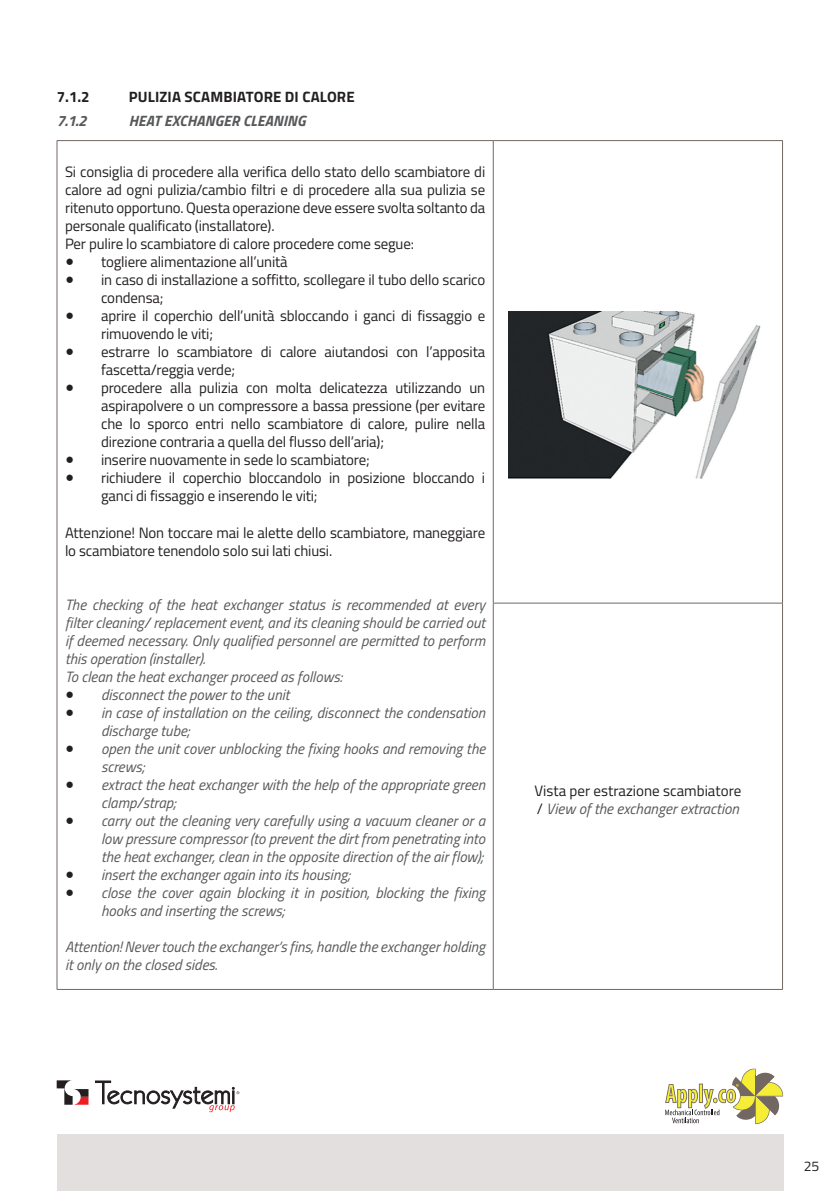
<style>
.page{position:relative;width:840px;height:1191px;background:#fff}
.page>*{position:absolute;margin:0;border:0;box-sizing:border-box;transform-origin:0 0}
.t1{font:15px/18px "Titillium Web";letter-spacing:-.01em;color:#231f20}
.t2{font:italic 15px/18px "Titillium Web";color:#57585a}
.t3{font:700 15px "Titillium Web";letter-spacing:.01em;color:#231f20}
.t4{font:italic 700 15px "Titillium Web";letter-spacing:.01em;color:#57585a}
.t5{font:14px "Titillium Web";color:#231f20}
.s1{font-family:"Minion Pro";font-size:24px}
.s2{font-family:"Minion Pro";font-style:normal;font-size:24px;color:#231f20}
.s3{font-style:italic;color:#57585a}
</style>
<div class="page">
<svg style="left:57px;top:1080px;width:31px;height:24px"></svg>
<svg style="left:95px;top:1080px;width:144px;height:32px"></svg>
<svg style="left:665px;top:1068px;width:117px;height:56px"></svg>
<div style="left:57px;top:1134px;width:725px;height:57px;background:#e3dfde"></div>
<hr style="left:57px;top:140px;width:436px;height:1px;background:#726864">
<hr style="left:57px;top:141px;width:1px;height:462px;background:#726864">
<hr style="left:57px;top:603px;width:1px;height:386px;background:#726864">
<hr style="left:57px;top:989px;width:436px;height:1px;background:#726864">
<hr style="left:493px;top:140px;width:289px;height:1px;background:#726864">
<hr style="left:492px;top:141px;width:1px;height:462px;background:#726864">
<hr style="left:781px;top:141px;width:1px;height:462px;background:#726864">
<hr style="left:492px;top:603px;width:290px;height:1px;background:#726864">
<hr style="left:492px;top:603px;width:1px;height:386px;background:#726864">
<hr style="left:781px;top:603px;width:1px;height:386px;background:#726864">
<hr style="left:493px;top:989px;width:289px;height:1px;background:#726864">
<img style="left:508px;top:312px;width:253px;height:167px">
<p class="t3" style="left:57px;top:85px;width:34px">7.1.2</p>
<p class="t3" style="left:129px;top:85px;width:227px">PULIZIA SCAMBIATORE DI CALORE</p>
<p class="t4" style="left:57px;top:109px;width:31px">7.1.2</p>
<p class="t4" style="left:129px;top:109px;width:178px">HEAT EXCHANGER CLEANING</p>
<p class="t1" style="left:65px;top:162px;width:421px">Si consiglia di procedere alla verifica dello stato dello scambiatore di calore ad ogni pulizia/cambio filtri e di procedere alla sua pulizia se ritenuto opportuno. Questa operazione deve essere svolta soltanto da personale qualificato (installatore).<br>Per pulire lo scambiatore di calore procedere come segue:</p>
<p class="t1" style="left:65px;top:252px;width:224px"><span class="s1">•</span> togliere alimentazione all’unità</p>
<p class="t1" style="left:101px;top:270px;width:385px;text-indent:-36px"><span class="s1">•</span> in caso di installazione a soffitto, scollegare il tubo dello scarico condensa;</p>
<p class="t1" style="left:101px;top:306px;width:385px;text-indent:-36px"><span class="s1">•</span> aprire il coperchio dell’unità sbloccando i ganci di fissaggio e rimuovendo le viti;</p>
<p class="t1" style="left:101px;top:342px;width:385px;text-indent:-36px"><span class="s1">•</span> estrarre lo scambiatore di calore aiutandosi con l’apposita fascetta/reggia verde;</p>
<p class="t1" style="left:101px;top:378px;width:385px;text-align:justify;text-indent:-36px"><span class="s1">•</span> procedere alla pulizia con molta delicatezza utilizzando un aspirapolvere o un compressore a bassa pressione (per evitare che lo sporco entri nello scambiatore di calore, pulire nella direzione contraria a quella del flusso dell’aria);</p>
<p class="t1" style="left:65px;top:450px;width:306px"><span class="s1">•</span> inserire nuovamente in sede lo scambiatore;</p>
<p class="t1" style="left:101px;top:468px;width:385px;text-indent:-36px"><span class="s1">•</span> richiudere il coperchio bloccandolo in posizione bloccando i ganci di fissaggio e inserendo le viti;</p>
<p class="t1" style="left:65px;top:522px;width:421px">Attenzione! Non toccare mai le alette dello scambiatore, maneggiare lo scambiatore tenendolo solo sui lati chiusi.</p>
<p class="t2" style="left:65px;top:594px;width:421px">The checking of the heat exchanger status is recommended at every filter cleaning/ replacement event, and its cleaning should be carried out if deemed necessary. Only qualified personnel are permitted to perform this operation (installer).<br>To clean the heat exchanger proceed as follows:</p>
<p class="t2" style="left:65px;top:684px;width:226px"><span class="s2">•</span> disconnect the power to the unit</p>
<p class="t2" style="left:101px;top:702px;width:385px;text-indent:-36px"><span class="s2">•</span> in case of installation on the ceiling, disconnect the condensation discharge tube;</p>
<p class="t2" style="left:101px;top:738px;width:385px;text-indent:-36px"><span class="s2">•</span> open the unit cover unblocking the fixing hooks and removing the screws;</p>
<p class="t2" style="left:101px;top:774px;width:385px;text-indent:-36px"><span class="s2">•</span> extract the heat exchanger with the help of the appropriate green clamp/strap;</p>
<p class="t2" style="left:101px;top:810px;width:385px;text-align:justify;text-indent:-36px"><span class="s2">•</span> carry out the cleaning very carefully using a vacuum cleaner or a low pressure compressor (to prevent the dirt from penetrating into the heat exchanger, clean in the opposite direction of the air flow);</p>
<p class="t2" style="left:65px;top:864px;width:287px"><span class="s2">•</span> insert the exchanger again into its housing;</p>
<p class="t2" style="left:101px;top:882px;width:385px;text-indent:-36px"><span class="s2">•</span> close the cover again blocking it in position, blocking the fixing hooks and inserting the screws;</p>
<p class="t2" style="left:65px;top:936px;width:421px">Attention! Never touch the exchanger’s fins, handle the exchanger holding it only on the closed sides.</p>
<p class="t1" style="left:534px;top:781px;width:208px">Vista per estrazione scambiatore / <span class="s3">View of the exchanger extraction</span></p>
<p class="t5" style="left:803px;top:1156px;width:17px">25</p>
</div>
